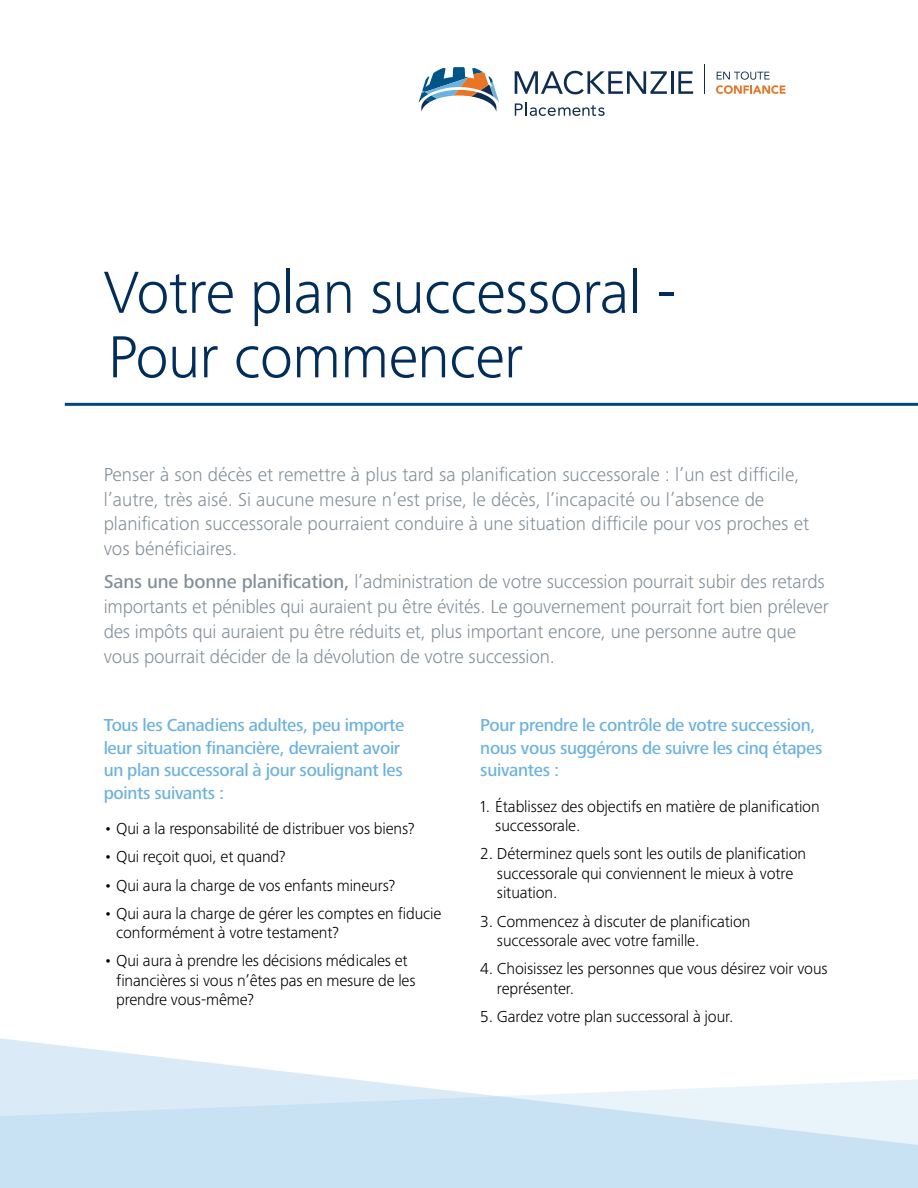
<style>
.page{position:relative;width:918px;height:1188px;background:#fff}
.page>*{position:absolute;margin:0;border:0;box-sizing:border-box;transform-origin:0 0}
.t1{font:300 61.5px/64.5px "Frutiger Next Pro";letter-spacing:-.01em;color:#002d5b}
.t2{font:300 19.5px/24.8px "Frutiger Next Pro";letter-spacing:-.01em;color:#828e98}
.t3{font:500 18px/22.5px "Frutiger Next Pro";letter-spacing:-.02em;color:#6ab2e2}
.t4{font:300 16.5px/19.5px "Frutiger Next Pro";letter-spacing:-.01em;color:#000}
.s1{font-weight:500}
</style>
<div class="page">
<hr style="left:65px;top:403px;width:853px;height:3px;background:#004780">
<svg style="left:0;top:1038px;width:918px;height:150px;fill:#c8e2f4"></svg>
<svg style="left:418px;top:67px;width:81px;height:45px"></svg>
<svg style="left:515px;top:71px;width:152px;height:23px"></svg>
<hr style="left:672px;top:71px;width:2px;height:23px;background:#0f2d52">
<svg style="left:678px;top:71px;width:15px;height:23px"></svg>
<svg style="left:515px;top:103px;width:90px;height:13px"></svg>
<svg style="left:704px;top:65px;width:1px;height:29px"></svg>
<svg style="left:716px;top:71px;width:70px;height:23px"></svg>
<h1 class="t1" style="left:103px;top:260px;width:574px">Votre plan successoral -<br>Pour commencer</h1>
<p class="t2" style="left:104px;top:462px;width:707px">Penser à son décès et remettre à plus tard sa planification successorale : l’un est difficile, l’autre, très aisé. Si aucune mesure n’est prise, le décès, l’incapacité ou l’absence de planification successorale pourraient conduire à une situation difficile pour vos proches et vos bénéficiaires.</p>
<p class="t2" style="left:104px;top:570px;width:727px"><span class="s1">Sans une bonne planification,</span> l’administration de votre succession pourrait subir des retards importants et pénibles qui auraient pu être évités. Le gouvernement pourrait fort bien prélever des impôts qui auraient pu être réduits et, plus important encore, une personne autre que vous pourrait décider de la dévolution de votre succession.</p>
<p class="t3" style="left:104px;top:714px;width:302px">Tous les Canadiens adultes, peu importe leur situation financière, devraient avoir un plan successoral à jour soulignant les points suivants :</p>
<p class="t4" style="left:104px;top:819px;width:312px">• Qui a la responsabilité de distribuer vos biens?</p>
<p class="t4" style="left:104px;top:847px;width:184px">• Qui reçoit quoi, et quand?</p>
<p class="t4" style="left:104px;top:875px;width:293px">• Qui aura la charge de vos enfants mineurs?</p>
<p class="t4" style="left:116px;top:903px;width:327px;text-indent:-12px">• Qui aura la charge de gérer les comptes en fiducie conformément à votre testament?</p>
<p class="t4" style="left:116px;top:951px;width:301px;text-indent:-12px">• Qui aura à prendre les décisions médicales et financières si vous n’êtes pas en mesure de les prendre vous-même?</p>
<p class="t3" style="left:480px;top:714px;width:344px">Pour prendre le contrôle de votre succession, nous vous suggérons de suivre les cinq étapes suivantes :</p>
<p class="t4" style="left:495px;top:797px;width:326px;text-indent:-15px">1. Établissez des objectifs en matière de planification successorale.</p>
<p class="t4" style="left:497px;top:844px;width:311px;text-indent:-17px">2. Déterminez quels sont les outils de planification successorale qui conviennent le mieux à votre situation.</p>
<p class="t4" style="left:497px;top:911px;width:255px;text-indent:-17px">3. Commencez à discuter de planification successorale avec votre famille.</p>
<p class="t4" style="left:497px;top:959px;width:332px;text-indent:-17px">4. Choisissez les personnes que vous désirez voir vous représenter.</p>
<p class="t4" style="left:480px;top:1007px;width:255px">5. Gardez votre plan successoral à jour.</p>
</div>
